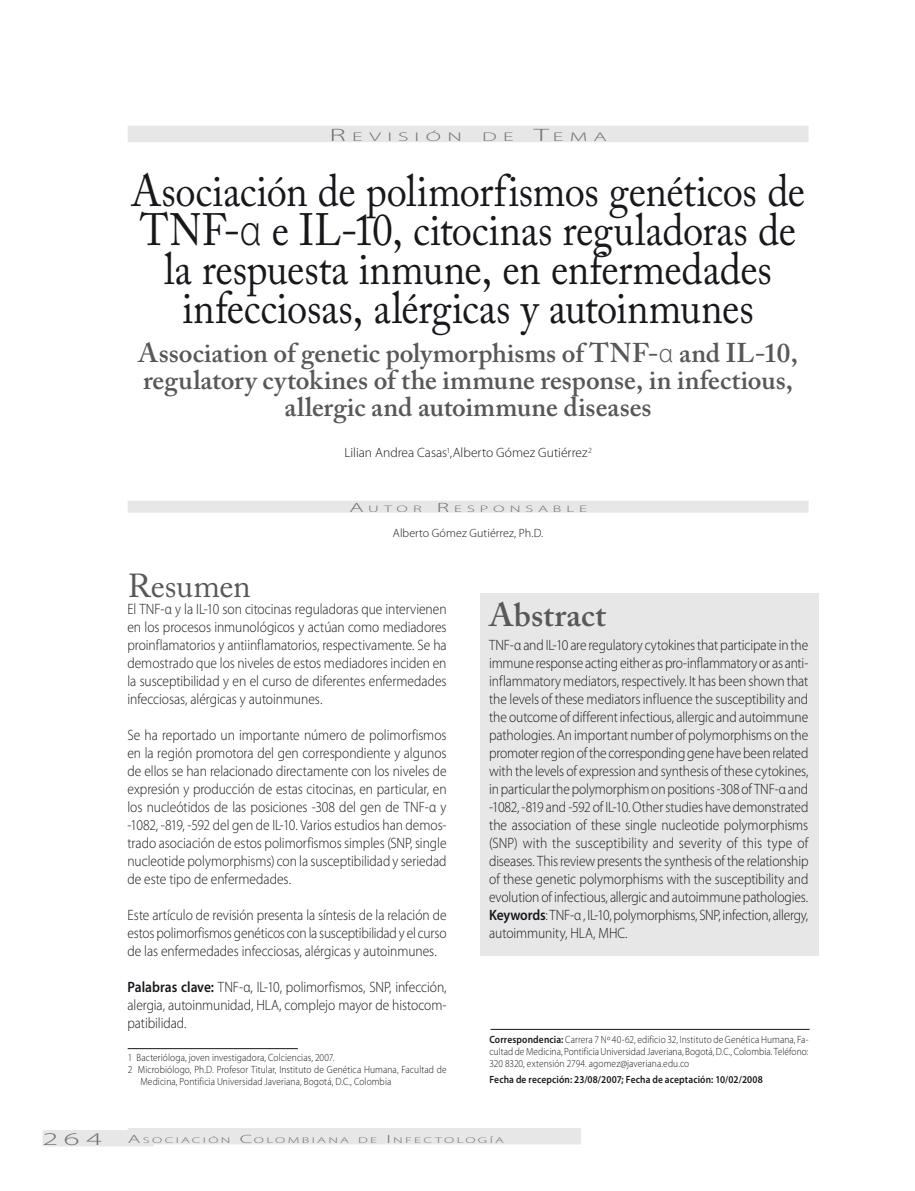
<style>
.page{position:relative;width:915px;height:1191px;background:#fff}
.page>*{position:absolute;margin:0;border:0;box-sizing:border-box;transform-origin:0 0}
.t1{font:45px/39px "Adobe Caslon Pro";letter-spacing:-.005em;color:#1a171c;text-align:center;scale:.9 1}
.t2{font:600 33px "Adobe Caslon Pro";letter-spacing:.005em;color:#58585a}
.t3{font:33px "Adobe Caslon Pro";color:#58585a}
.t4{font:600 27px/27px "Adobe Caslon Pro";color:#58585a;text-align:center}
.t5{font:300 18px "Myriad Pro";color:#707173;scale:1.8 1}
.t6{font:300 15px/18px "Myriad Pro";letter-spacing:-.005em;color:#1a171c;text-align:justify;scale:.9 1}
.t7{font:300 13.5px "Myriad Pro";color:#1a171c}
.t8{font:300 12.6px "Myriad Pro";letter-spacing:.28em;color:#707173;scale:1.8 1}
.t9{font:300 12px "Myriad Pro";letter-spacing:.01em;color:#1a171c}
.t10{font:300 10.5px/12px "Myriad Pro";letter-spacing:.01em;color:#1a171c;text-align:justify;scale:.9 1}
.t11{font:600 10.5px "Myriad Pro";letter-spacing:.015em;color:#1a171c;scale:.9 1}
.t12{font:300 9.45px "Myriad Pro";letter-spacing:.29em;color:#707173;scale:1.8 1}
.t13{font:300 8.4px "Myriad Pro";letter-spacing:.155em;color:#707173;scale:1.8 1}
.s1{font-size:18px}
.s2{font-family:"Myriad Pro";font-weight:300}
.s3{font-size:13.5px}
.s4{font-weight:600}
.s5{font-size:12px}
</style>
<div class="page">
<div style="left:43px;top:1130px;width:110px;height:16px;background:#e7e7e8"></div>
<div style="left:128px;top:1128px;width:453px;height:16px;background:#e7e7e8"></div>
<div style="left:128px;top:126px;width:680px;height:16px;background:#e7e7e8"></div>
<div style="left:128px;top:500px;width:680px;height:12px;background:#e7e7e8"></div>
<hr style="left:128px;top:1048px;width:170px;height:1px;background:#1a171c">
<div style="left:480px;top:594px;width:338px;height:361px;background:#e7e7e8"></div>
<hr style="left:490px;top:1029px;width:319px;height:1px;background:#1a171c">
<p class="t8" style="left:329px;top:130px;width:75px"><span class="s1">R</span>EVISIÓN</p>
<p class="t8" style="left:482px;top:130px;width:70px">DE <span class="s1">T</span>EMA</p>
<h1 class="t1" style="left:131px;top:171px;width:750px">Asociación de polimorfismos genéticos de TNF-<span class="s2">α</span> e IL-10, citocinas reguladoras de la respuesta inmune, en enfermedades infecciosas, alérgicas y autoinmunes</h1>
<h3 class="t4" style="left:138px;top:340px;width:660px">Association of genetic polymorphisms of TNF-<span class="s2">α</span> and IL-10, regulatory cytokines of the immune response, in infectious, allergic and autoimmune diseases</h3>
<p class="t7" style="left:344px;top:445px;width:249px">Lilian Andrea Casas<sup>1</sup>,Alberto Gómez Gutiérrez<sup>2</sup></p>
<h2 class="t3" style="left:128px;top:566px;width:125px">Resumen</h2>
<p class="t12" style="left:349px;top:503px;width:41px"><span class="s3">A</span>UTOR</p>
<p class="t12" style="left:436px;top:503px;width:85px"><span class="s3">R</span>ESPONSABLE</p>
<p class="t9" style="left:393px;top:526px;width:152px">Alberto Gómez Gutiérrez, Ph.D.</p>
<p class="t6" style="left:127px;top:600px;width:356px">El TNF-α y la IL-10 son citocinas reguladoras que intervienen en los procesos inmunológicos y actúan como mediadores proinflamatorios y antiinflamatorios, respectivamente. Se ha demostrado que los niveles de estos mediadores inciden en la susceptibilidad y en el curso de diferentes enfermedades infecciosas, alérgicas y autoinmunes.</p>
<p class="t6" style="left:127px;top:726px;width:356px">Se ha reportado un importante número de polimorfismos en la región promotora del gen correspondiente y algunos de ellos se han relacionado directamente con los niveles de expresión y producción de estas citocinas, en particular, en los nucleótidos de las posiciones -308 del gen de TNF-α y -1082, -819, -592 del gen de IL-10. Varios estudios han demos&shy;trado asociación de estos polimorfismos simples (SNP, single nucleotide polymorphisms) con la susceptibilidad y seriedad de este tipo de enfermedades.</p>
<p class="t6" style="left:127px;top:906px;width:356px">Este artículo de revisión presenta la síntesis de la relación de estos polimorfismos genéticos con la susceptibilidad y el curso de las enfermedades infecciosas, alérgicas y autoinmunes.</p>
<p class="t6" style="left:127px;top:978px;width:356px"><span class="s4">Palabras clave:</span> TNF-α, IL-10, polimorfismos, SNP, infección, alergia, autoinmunidad, HLA, complejo mayor de histocom&shy;patibilidad.</p>
<p class="t10" style="left:128px;top:1051px;width:231px">1 Bacterióloga, joven investigadora, Colciencias, 2007.</p>
<p class="t10" style="left:128px;top:1063px;width:356px">2 Microbiólogo, Ph.D. Profesor Titular, Instituto de Genética Humana, Facultad de</p>
<p class="t10" style="left:140px;top:1075px;width:280px">Medicina, Pontificia Universidad Javeriana, Bogotá, D.C., Colombia</p>
<h2 class="t2" style="left:489px;top:595px;width:118px">Abstract</h2>
<p class="t6" style="left:489px;top:636px;width:356px">TNF-α and IL-10 are regulatory cytokines that participate in the immune response acting either as pro-inflammatory or as anti&shy;inflammatory mediators, respectively. It has been shown that the levels of these mediators influence the susceptibility and the outcome of different infectious, allergic and autoimmune pathologies. An important number of polymorphisms on the promoter region of the corresponding gene have been related with the levels of expression and synthesis of these cytokines, in particular the polymorphism on positions -308 of TNF-α and -1082, -819 and -592 of IL-10. Other studies have demonstrated the association of these single nucleotide polymorphisms (SNP) with the susceptibility and severity of this type of diseases. This review presents the synthesis of the relationship of these genetic polymorphisms with the susceptibility and evolution of infectious, allergic and autoimmune pathologies.<br><span class="s4">Keywords</span>: TNF-α , IL-10, polymorphisms, SNP, infection, allergy, autoimmunity, HLA, MHC.</p>
<p class="t10" style="left:489px;top:1033px;width:356px"><span class="s4">Correspondencia:</span> Carrera 7 Nº 40-62, edificio 32, Instituto de Genética Humana, Fa&shy;cultad de Medicina, Pontificia Universidad Javeriana, Bogotá, D.C., Colombia. Teléfono:<br>320 8320, extensión 2794. agomez@javeriana.edu.co</p>
<p class="t11" style="left:489px;top:1072px;width:305px">Fecha de recepción: 23/08/2007; Fecha de aceptación: 10/02/2008</p>
<p class="t5" style="left:43px;top:1129px;width:35px">264</p>
<p class="t13" style="left:128px;top:1136px;width:210px"><span class="s5">A</span>SOCIACIÓN <span class="s5">C</span>OLOMBIANA DE <span class="s5">I</span> NFECTOLOGÍA</p>
</div>
